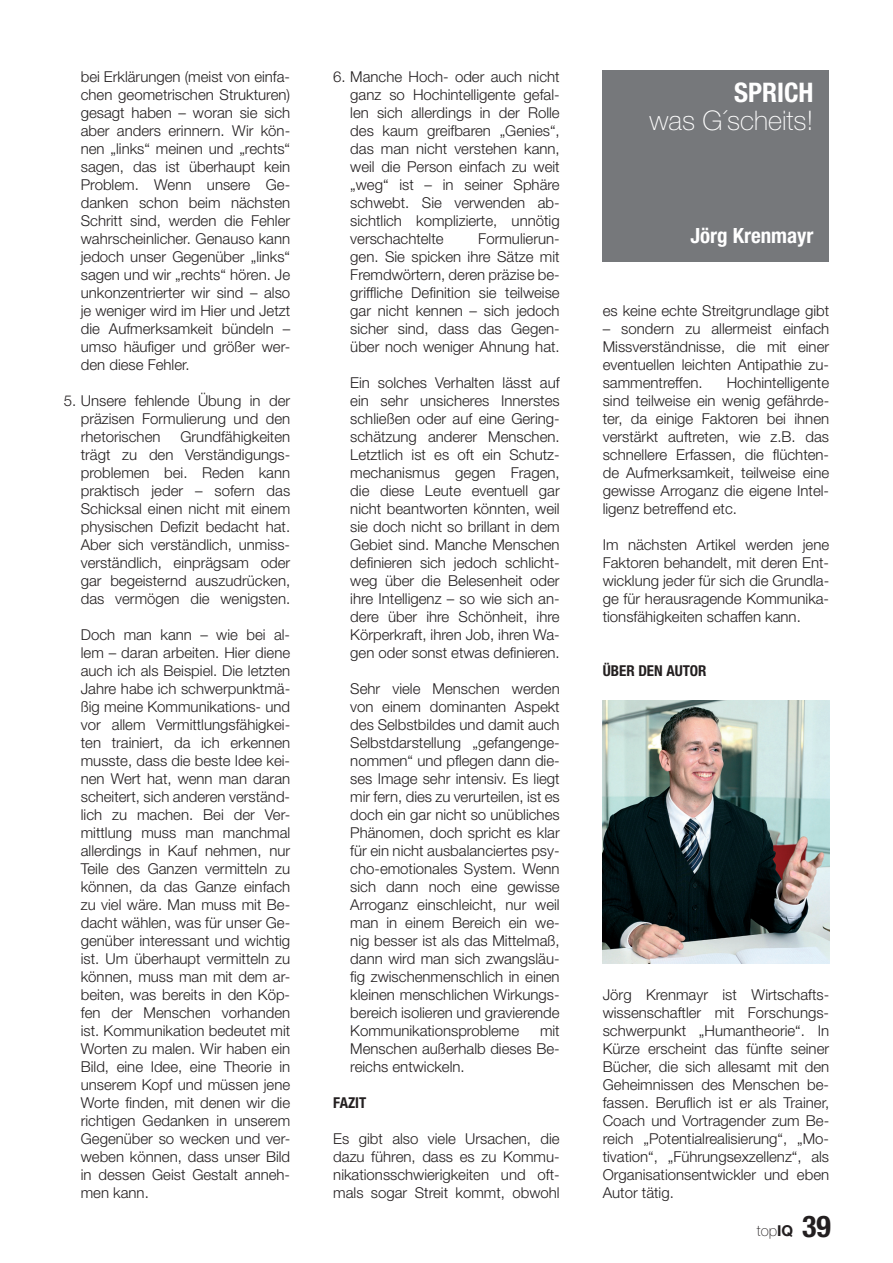
<style>
.page{position:relative;width:893px;height:1263px;background:#fff}
.page>*{position:absolute;margin:0;border:0;box-sizing:border-box;transform-origin:0 0}
.t1{font:100 27px "Helvetica Neue LT Std";color:#fff}
.t2{font:700 condensed 27px "Helvetica Neue LT Std";color:#fff}
.t3{font:700 condensed 21px "Helvetica Neue LT Std";color:#fff}
.t4{font:300 15px/18px "Helvetica Neue LT Std";color:#231f20;text-align:justify}
.t5{font:700 condensed 15px "Helvetica Neue LT Std";color:#231f20}
.t6{font:100 15px "Helvetica Neue LT Std";color:#231f20}
.s1{font-weight:700}
.s2{font-weight:700;font-stretch:condensed;font-size:30px}
</style>
<div class="page">
<div style="left:603px;top:70px;width:226px;height:192px;background:#76787b"></div>
<img style="left:603px;top:700px;width:226px;height:263px">
<p class="t4" style="left:81px;top:67px;width:211px">bei Erklärungen (meist von einfa&shy;chen geometrischen Strukturen) gesagt haben – woran sie sich aber anders erinnern. Wir kön&shy;nen „links“ meinen und „rechts“ sagen, das ist überhaupt kein Problem. Wenn unsere Ge&shy;danken schon beim nächsten Schritt sind, werden die Fehler wahrscheinlicher. Genauso kann jedoch unser Gegenüber „links“ sagen und wir „rechts“ hören. Je unkonzentrierter wir sind – also je weniger wird im Hier und Jetzt die Aufmerksamkeit bündeln – umso häufiger und größer wer&shy;den diese Fehler.</p>
<p class="t4" style="left:81px;top:391px;width:211px;text-indent:-17px">5. Unsere fehlende Übung in der präzisen Formulierung und den rhetorischen</p>
<p class="t4" style="left:81px;top:427px;width:211px;text-indent:100px">Grundfähigkeiten trägt zu den Verständigungs&shy;problemen bei. Reden kann praktisch jeder – sofern das Schicksal einen nicht mit einem physischen Defizit bedacht hat.<br>Aber sich verständlich, unmiss&shy;verständlich, einprägsam oder gar begeisternd auszudrücken, das vermögen die wenigsten.</p>
<p class="t4" style="left:81px;top:625px;width:211px">Doch man kann – wie bei al&shy;lem – daran arbeiten. Hier diene auch ich als Beispiel. Die letzten Jahre habe ich schwerpunktmä&shy;ßig meine Kommunikations- und vor allem Vermittlungsfähigkei&shy;ten trainiert, da ich erkennen musste, dass die beste Idee kei&shy;nen Wert hat, wenn man daran scheitert, sich anderen verständ&shy;lich zu machen. Bei der Ver&shy;mittlung muss man manchmal allerdings in Kauf nehmen, nur Teile des Ganzen vermitteln zu können, da das Ganze einfach zu viel wäre. Man muss mit Be&shy;dacht wählen, was für unser Ge&shy;genüber interessant und wichtig ist. Um überhaupt vermitteln zu können, muss man mit dem ar&shy;beiten, was bereits in den Köp&shy;fen der Menschen vorhanden ist. Kommunikation bedeutet mit Worten zu malen. Wir haben ein Bild, eine Idee, eine Theorie in unserem Kopf und müssen jene Worte finden, mit denen wir die richtigen Gedanken in unserem Gegenüber so wecken und ver&shy;weben können, dass unser Bild in dessen Geist Gestalt anneh&shy;men kann.</p>
<p class="t4" style="left:350px;top:67px;width:211px;text-indent:-17px">6. Manche Hoch- oder auch nicht ganz so Hochintelligente gefal&shy;len sich allerdings in der Rolle des kaum greifbaren „Genies“, das man nicht verstehen kann, weil die Person einfach zu weit „weg“ ist – in seiner Sphäre schwebt. Sie verwenden ab&shy;sichtlich komplizierte, unnötig verschachtelte</p>
<p class="t4" style="left:350px;top:229px;width:211px;text-indent:128px">Formulierun&shy;gen. Sie spicken ihre Sätze mit Fremdwörtern, deren präzise be&shy;griffliche Definition sie teilweise gar nicht kennen – sich jedoch sicher sind, dass das Gegen&shy;über noch weniger Ahnung hat.</p>
<p class="t4" style="left:350px;top:373px;width:211px">Ein solches Verhalten lässt auf ein sehr unsicheres Innerstes schließen oder auf eine Gering&shy;schätzung anderer Menschen.<br>Letztlich ist es oft ein Schutz&shy;mechanismus gegen Fragen, die diese Leute eventuell gar nicht beantworten könnten, weil sie doch nicht so brillant in dem Gebiet sind. Manche Menschen definieren sich jedoch schlicht&shy;weg über die Belesenheit oder ihre Intelligenz – so wie sich an&shy;dere über ihre Schönheit, ihre Körperkraft, ihren Job, ihren Wa&shy;gen oder sonst etwas definieren.</p>
<p class="t4" style="left:350px;top:679px;width:211px">Sehr viele Menschen werden von einem dominanten Aspekt des Selbstbildes und damit auch Selbstdarstellung „gefangenge&shy;nommen“ und pflegen dann die&shy;ses Image sehr intensiv. Es liegt mir fern, dies zu verurteilen, ist es doch ein gar nicht so unübliches Phänomen, doch spricht es klar für ein nicht ausbalanciertes psy&shy;cho-emotionales System. Wenn sich dann noch eine gewisse Arroganz einschleicht, nur weil man in einem Bereich ein we&shy;nig besser ist als das Mittelmaß, dann wird man sich zwangsläu&shy;fig zwischenmenschlich in einen kleinen menschlichen Wirkungs&shy;bereich isolieren und gravierende Kommunikationsprobleme</p>
<p class="t4" style="left:350px;top:1021px;width:211px;text-indent:190px">mit Menschen außerhalb dieses Be&shy;reichs entwickeln.</p>
<p class="t5" style="left:333px;top:1093px;width:35px">FAZIT</p>
<p class="t4" style="left:333px;top:1129px;width:228px">Es gibt also viele Ursachen, die dazu führen, dass es zu Kommu&shy;nikationsschwierigkeiten und oft&shy;mals sogar Streit kommt, obwohl</p>
<h1 class="t2" style="left:734px;top:76px;width:81px">SPRICH</h1>
<h1 class="t1" style="left:649px;top:105px;width:166px">was G´scheits!</h1>
<h2 class="t3" style="left:690px;top:222px;width:125px">JÖRG KRENMAYR</h2>
<p class="t4" style="left:603px;top:301px;width:228px">es keine echte Streitgrundlage gibt</p>
<p class="t4" style="left:603px;top:319px;width:228px">– sondern zu allermeist einfach Missverständnisse, die mit einer eventuellen leichten Antipathie zu&shy;sammentreffen.</p>
<p class="t4" style="left:603px;top:373px;width:228px;text-indent:124px">Hochintelligente sind teilweise ein wenig gefährde&shy;ter, da einige Faktoren bei ihnen verstärkt auftreten, wie z.B. das schnellere Erfassen, die flüchten&shy;de Aufmerksamkeit, teilweise eine gewisse Arroganz die eigene Intel&shy;ligenz betreffend etc.</p>
<p class="t4" style="left:603px;top:535px;width:228px">Im nächsten Artikel werden jene Faktoren behandelt, mit deren Ent&shy;wicklung jeder für sich die Grundla&shy;ge für herausragende Kommunika&shy;tionsfähigkeiten schaffen kann.</p>
<p class="t5" style="left:603px;top:661px;width:105px">ÜBER DEN AUTOR</p>
<p class="t4" style="left:603px;top:985px;width:228px">Jörg Krenmayr ist Wirtschafts&shy;wissenschaftler mit Forschungs&shy;schwerpunkt „Humantheorie“. In Kürze erscheint das fünfte seiner Bücher, die sich allesamt mit den Geheimnissen des Menschen be&shy;fassen. Beruflich ist er als Trainer, Coach und Vortragender zum Be&shy;reich „Potentialrealisierung“, „Mo&shy;tivation“, „Führungsexzellenz“, als Organisationsentwickler und eben Autor tätig.</p>
<p class="t6" style="left:757px;top:1222px;width:75px">top<span class="s1">IQ</span> <span class="s2">39</span></p>
</div>
